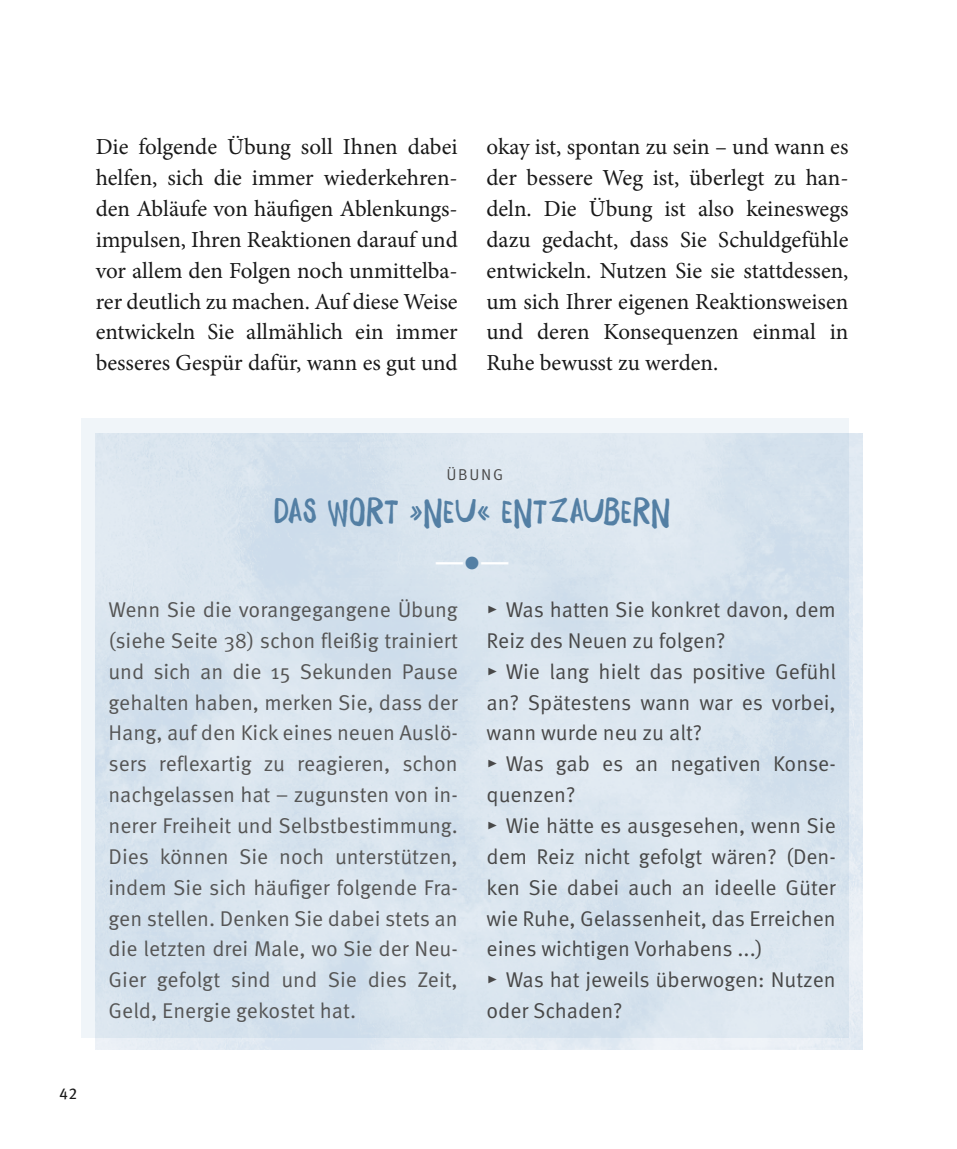
<style>
.page{position:relative;width:957px;height:1149px;background:#fff}
.page>*{position:absolute;margin:0;border:0;box-sizing:border-box;transform-origin:0 0}
.ueberschrift_extra_t{font:38.25px "Meta OT";color:#fff}
.ueberschrift_extra_t-2{font:33.75px "Daft Brush";letter-spacing:.03em;color:#537fa4}
.fliesstext_abs{font:22.95px/30.8px "Minion Pro";color:#191919;text-align:justify}
.fliesstext_abs-2{font:21.38px/30.8px "Meta OT";color:#555;text-align:justify}
.t1{font:21.38px/30.8px "Meta OT";color:#484848}
.ueberschrift_extra_t-3{font:15.75px "Meta OT";letter-spacing:.11em;color:#484848}
.t2{font:15.75px "Meta OT";color:#191919}
</style>
<div class="page">
<img style="left:96px;top:433px;width:767px;height:615px">
<svg style="left:81px;top:418px;width:767px;height:618px;background:#d9e4ee"></svg>
<svg style="left:466px;top:557px;width:12px;height:12px"></svg>
<p class="fliesstext_abs" style="left:96px;top:131px;width:363px">Die folgende Übung soll Ihnen dabei helfen, sich die immer wiederkehren&shy;den Abläufe von häufigen Ablenkungs&shy;impulsen, Ihren Reaktionen darauf und vor allem den Folgen noch unmittelba&shy;rer deutlich zu machen. Auf diese Weise entwickeln Sie allmählich ein immer besseres Gespür dafür, wann es gut und</p>
<p class="fliesstext_abs" style="left:486px;top:131px;width:363px">okay ist, spontan zu sein – und wann es der bessere Weg ist, überlegt zu han&shy;deln. Die Übung ist also keineswegs dazu gedacht, dass Sie Schuldgefühle entwickeln. Nutzen Sie sie stattdessen, um sich Ihrer eigenen Reaktionsweisen und deren Konsequenzen einmal in Ruhe bewusst zu werden.</p>
<p class="t2" style="left:59px;top:1083px;width:20px">42</p>
<p class="ueberschrift_extra_t-3" style="left:446px;top:465px;width:58px">ÜBUNG</p>
<p class="ueberschrift_extra_t-2" style="left:274px;top:488px;width:397px">DAS WORT »NEU« ENTZAUBERN</p>
<p class="ueberschrift_extra_t" style="left:434px;top:537px;width:78px">— —</p>
<p class="fliesstext_abs-2" style="left:109px;top:594px;width:351px">Wenn Sie die vorangegangene Übung (siehe Seite 38) schon fleißig trainiert und sich an die 15 Sekunden Pause gehalten haben, merken Sie, dass der Hang, auf den Kick eines neuen Auslö&shy;sers reflexartig zu reagieren, schon nachgelassen hat – zugunsten von in&shy;nerer Freiheit und Selbstbestimmung.<br>Dies können Sie noch unterstützen, indem Sie sich häufiger folgende Fra&shy;gen stellen. Denken Sie dabei stets an die letzten drei Male, wo Sie der Neu-Gier gefolgt sind und Sie dies Zeit, Geld, Energie gekostet hat.</p>
<p class="t1" style="left:486px;top:594px;width:351px">▸ Was hatten Sie konkret davon, dem<br>Reiz des Neuen zu folgen?</p>
<p class="t1" style="left:486px;top:656px;width:351px;text-align:justify">▸ Wie lang hielt das positive Gefühl an? Spätestens wann war es vorbei, wann wurde neu zu alt?</p>
<p class="t1" style="left:486px;top:748px;width:351px">▸ Was gab es an negativen Konse&shy;quenzen?</p>
<p class="t1" style="left:486px;top:810px;width:351px;text-align:justify">▸ Wie hätte es ausgesehen, wenn Sie dem Reiz nicht gefolgt wären? (Den&shy;ken Sie dabei auch an ideelle Güter wie Ruhe, Gelassenheit, das Erreichen eines wichtigen Vorhabens ...)</p>
<p class="t1" style="left:486px;top:964px;width:351px">▸ Was hat jeweils überwogen: Nutzen oder Schaden?</p>
</div>
